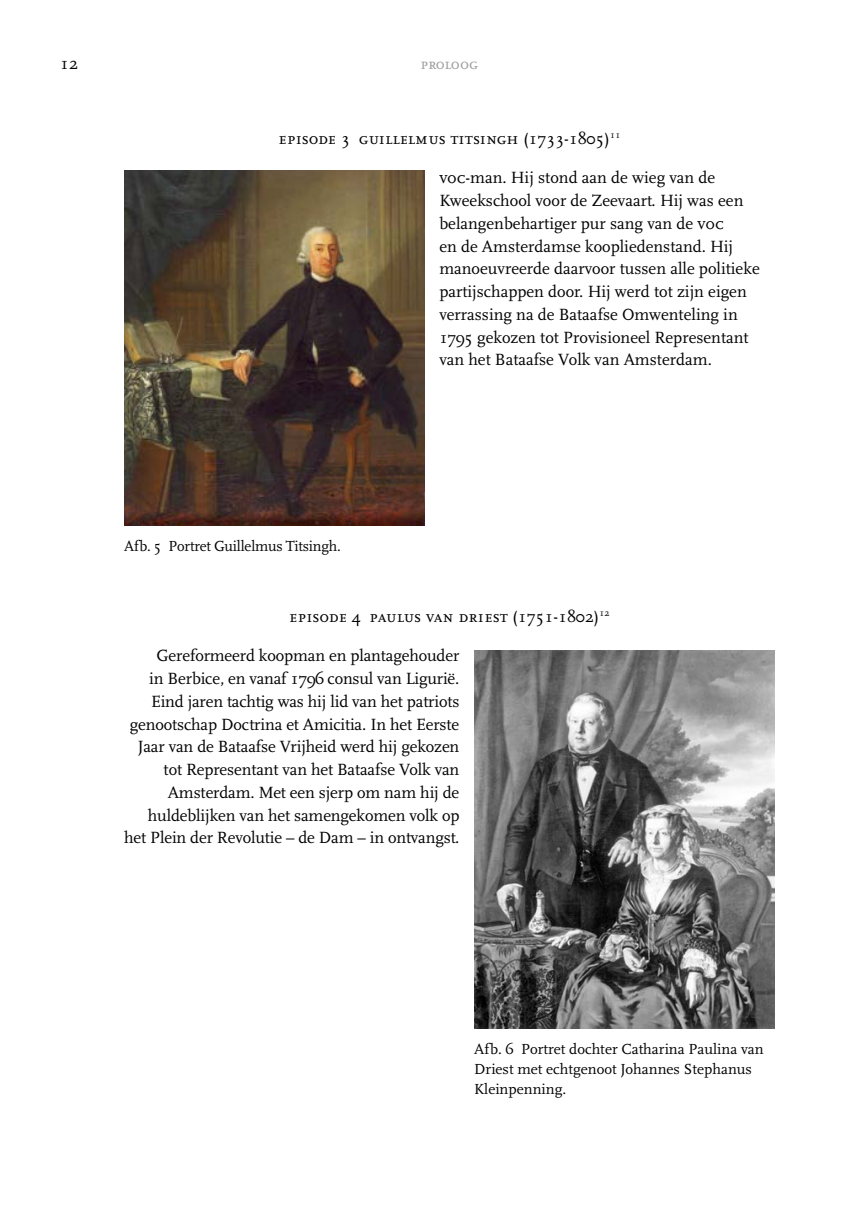
<style>
.page{position:relative;width:864px;height:1221px;background:#fff}
.page>*{position:absolute;margin:0;border:0;box-sizing:border-box;transform-origin:0 0}
.t1{font:17.5px "Scala OT";color:#000}
.t2{font:16.97px/22.8px "Scala OT";color:#000}
.t3{font:16.97px "Scala OT";letter-spacing:.02em;color:#000}
.t4{font:15.75px "Scala OT";letter-spacing:-.005em;color:#9c9c9d}
.t5{font:15.22px/20.1px "Scala OT";letter-spacing:-.005em;color:#000}
.s1{font-family:"Scala Sc Offc"}
</style>
<div class="page">
<img style="left:124px;top:171px;width:300px;height:354px">
<img style="left:474px;top:650px;width:300px;height:378px">
<p class="t1" style="left:60px;top:54px;width:19px">12</p>
<p class="t4" style="left:420px;top:56px;width:59px">proloog</p>
<p class="t2" style="left:278px;top:127px;width:343px">episode 3 guillelmus titsingh (1733-1805)<sup>11</sup></p>
<p class="t2" style="left:439px;top:167px;width:322px"><span class="s1">voc</span>-man. Hij stond aan de wieg van de Kweekschool voor de Zeevaart. Hij was een belangenbehartiger pur sang van de <span class="s1">voc<br></span>en de Amsterdamse koopliedenstand. Hij manoeuvreerde daarvoor tussen alle politieke partijschappen door. Hij werd tot zijn eigen verrassing na de Bataafse Omwenteling in 1795 gekozen tot Provisioneel Representant van het Bataafse Volk van Amsterdam.</p>
<p class="t5" style="left:124px;top:536px;width:218px">Afb. 5 Portret Guillelmus Titsingh.</p>
<p class="t3" style="left:289px;top:606px;width:322px">episode 4 paulus van driest (1751-1802)<sup>12</sup></p>
<p class="t2" style="left:124px;top:644px;width:336px;text-align:right">Gereformeerd koopman en plantagehouder<br>in Berbice, en vanaf 1796 consul van Ligurië.<br>Eind jaren tachtig was hij lid van het patriots genootschap Doctrina et Amicitia. In het Eerste Jaar van de Bataafse Vrijheid werd hij gekozen tot Representant van het Bataafse Volk van Amsterdam. Met een sjerp om nam hij de huldeblijken van het samengekomen volk op het Plein der Revolutie – de Dam – in ontvangst.</p>
<p class="t5" style="left:474px;top:1039px;width:291px">Afb. 6 Portret dochter Catharina Paulina van<br>Driest met echtgenoot Johannes Stephanus<br>Kleinpenning.</p>
</div>
